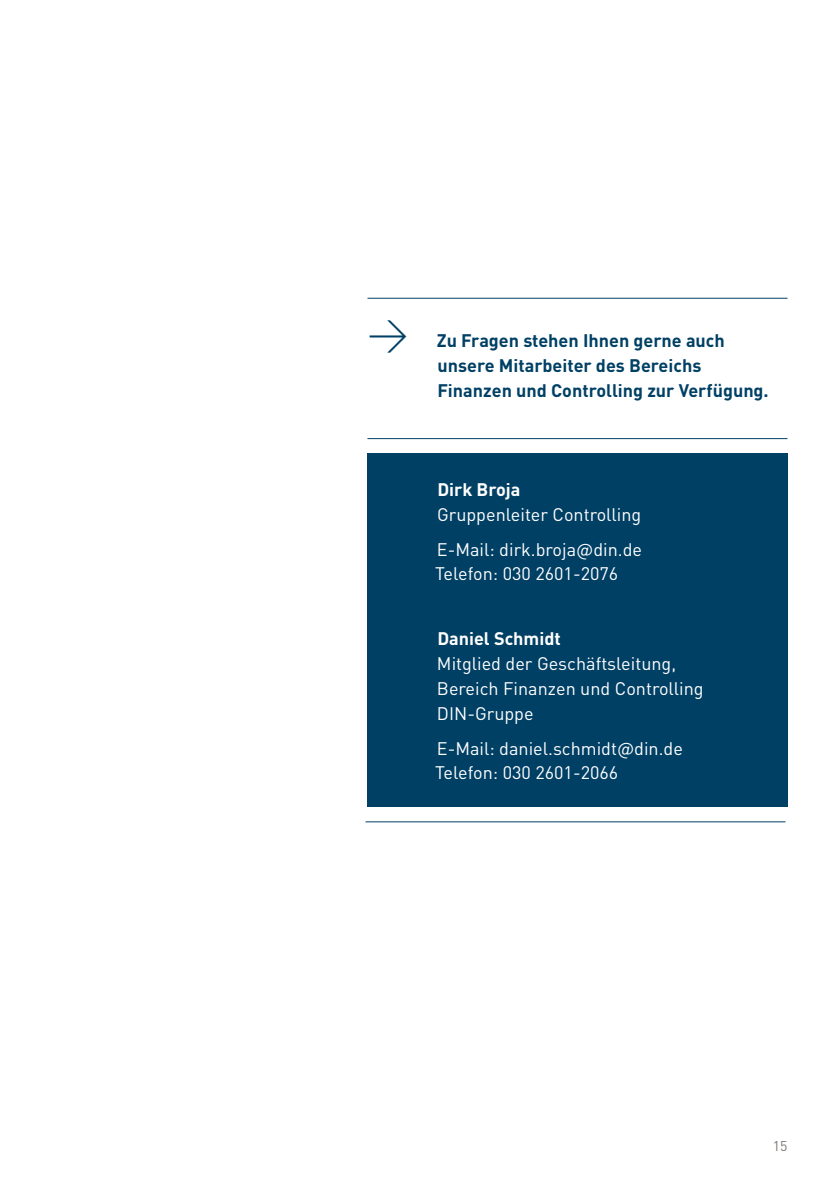
<style>
.page{position:relative;width:840px;height:1191px;background:#fff}
.page>*{position:absolute;margin:0;border:0;box-sizing:border-box;transform-origin:0 0}
.t1{font:300 40px "DINOT";color:#004065}
.t2{font:18px/24.8px "DINOT";color:#fff}
.t3{font:700 18px/24.8px "DINOT";color:#004065}
.t4{font:700 18px "DINOT";color:#fff}
.t5{font:14px "DINOT";color:#7f7874}
</style>
<div class="page">
<div style="left:367px;top:453px;width:420px;height:353px;background:#004065"></div>
<hr style="left:367px;top:438px;width:420px;height:1px;background:#004065">
<hr style="left:365px;top:821px;width:420px;height:1px;background:#004065">
<hr style="left:367px;top:298px;width:420px;height:1px;background:#004065">
<h1 class="t1" style="left:367px;top:308px;width:43px">→</h1>
<p class="t3" style="left:436px;top:328px;width:333px">Zu Fragen stehen Ihnen gerne auch unsere Mitarbeiter des Bereichs<br>Finanzen und Controlling zur Verfügung.</p>
<p class="t4" style="left:437px;top:478px;width:85px">Dirk Broja</p>
<p class="t2" style="left:436px;top:496px;width:206px;line-height:35.4px">Gruppenleiter Controlling<br>E-Mail: dirk.broja@din.de</p>
<p class="t2" style="left:435px;top:561px;width:184px">Telefon: 030 2601-2076</p>
<p class="t4" style="left:437px;top:627px;width:125px">Daniel Schmidt</p>
<p class="t2" style="left:436px;top:650px;width:268px">Mitglied der Geschäftsleitung,<br>Bereich Finanzen und Controlling<br>DIN-Gruppe</p>
<p class="t2" style="left:435px;top:736px;width:249px;line-height:24px">E-Mail: daniel.schmidt@din.de<br>Telefon: 030 2601-2066</p>
<p class="t5" style="left:772px;top:1136px;width:16px">15</p>
</div>
